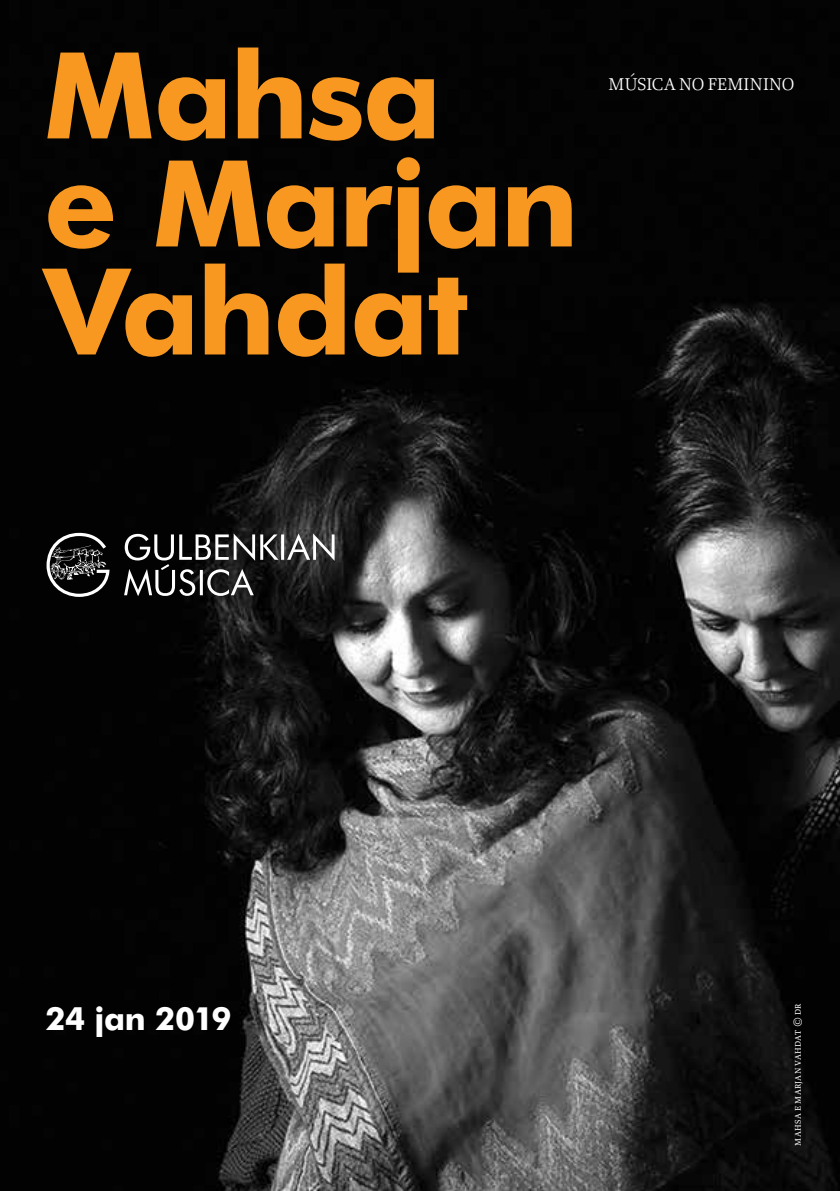
<style>
.page{position:relative;width:840px;height:1191px;background:#fff}
.page>*{position:absolute;margin:0;border:0;box-sizing:border-box;transform-origin:0 0}
.t1{font:800 120px/108px "Futura BT";letter-spacing:-.02em;color:#f89821}
.t2{font:800 32px "Futura BT";letter-spacing:-.03em;color:#fff}
.t3{font:18px "Proforma Book SC";letter-spacing:.015em;color:#fff}
.t4{font:12px "Proforma Book SC";letter-spacing:.02em;color:#fff}
</style>
<div class="page">
<img style="left:0;top:0;width:839px;height:1191px">
<svg style="left:124px;top:533px;width:210px;height:63px;background:#414141"></svg>
<svg style="left:46px;top:533px;width:63px;height:64px;background:#3f3f3f"></svg>
<h1 class="t1" style="left:44px;top:39px;width:399px">Mahsa</h1>
<h1 class="t1" style="left:44px;top:147px;width:536px">e Marjan<br>Vahdat</h1>
<h3 class="t3" style="left:608px;top:73px;width:187px">MÚSICA NO FEMININO</h3>
<h2 class="t2" style="left:45px;top:998px;width:187px">24 jan 2019</h2>
<p class="t4" style="left:789px;top:1145px;width:143px;rotate:-90deg">mahsa e marjan vahdat © dr</p>
</div>
